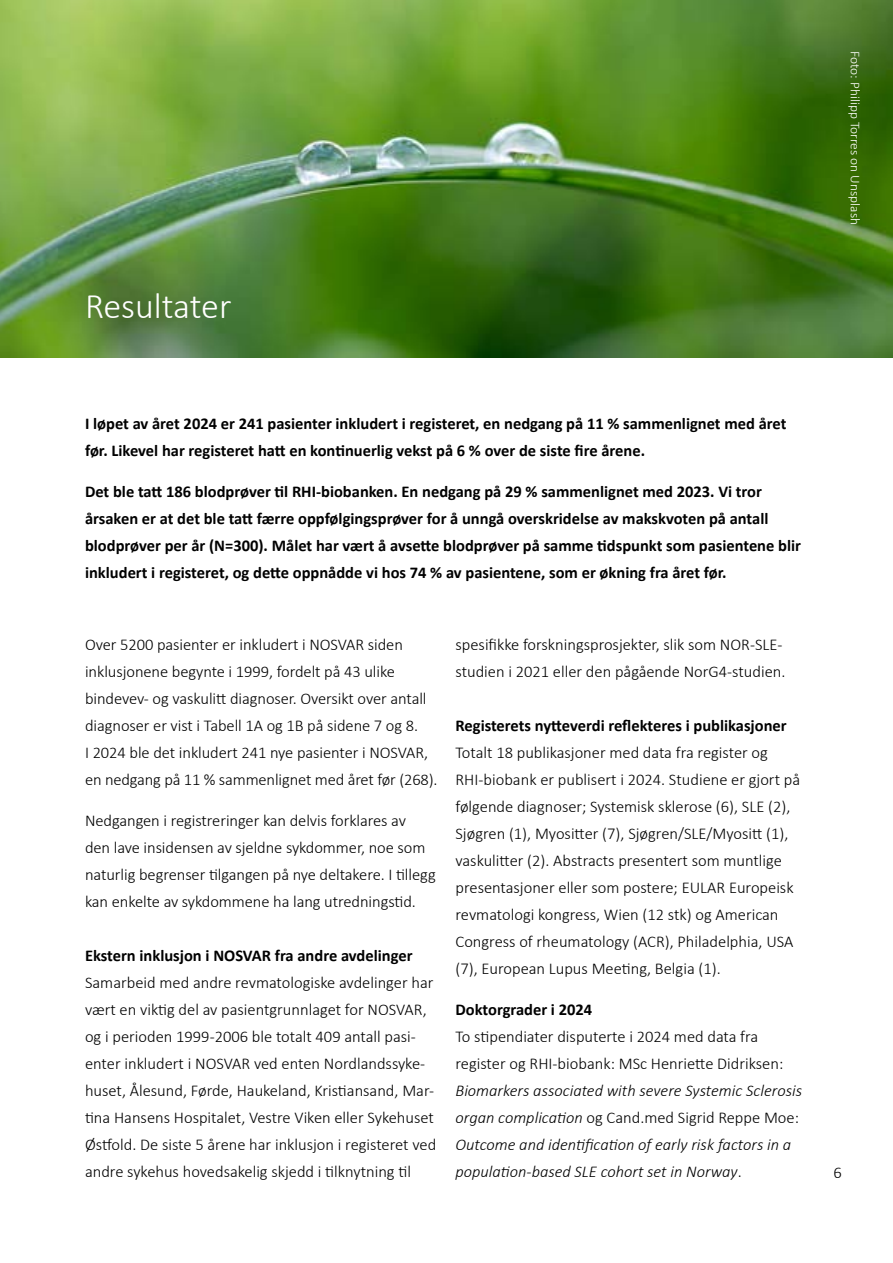
<style>
.page{position:relative;width:893px;height:1263px;background:#fff}
.page>*{position:absolute;margin:0;border:0;box-sizing:border-box;transform-origin:0 0}
.t1{font:300 36px "Calibri";color:#fff}
.t2{font:300 16.5px/27px "Calibri";color:#000}
.t3{font:700 16.5px/27px "Calibri";color:#000}
.t4{font:italic 300 16.5px/27px "Calibri";color:#000}
.t5{font:300 13.5px "Calibri";color:#fff}
.s1{font-style:normal}
</style>
<div class="page">
<img style="left:0;top:0;width:893px;height:357px">
<h1 class="t1" style="left:85px;top:284px;width:148px">Resultater</h1>
<p class="t5" style="left:864px;top:51px;width:175px;rotate:90deg">Foto: Philipp Torres on Unsplash</p>
<p class="t3" style="left:85px;top:410px;width:703px">I løpet av året 2024 er 241 pasienter inkludert i registeret, en nedgang på 11 % sammenlignet med året før. Likevel har registeret hatt en kontinuerlig vekst på 6 % over de siste fire årene.</p>
<p class="t3" style="left:85px;top:477px;width:717px">Det ble tatt 186 blodprøver til RHI-biobanken. En nedgang på 29 % sammenlignet med 2023. Vi tror årsaken er at det ble tatt færre oppfølgingsprøver for å unngå overskridelse av makskvoten på antall blodprøver per år (N=300). Målet har vært å avsette blodprøver på samme tidspunkt som pasientene blir inkludert i registeret, og dette oppnådde vi hos 74 % av pasientene, som er økning fra året før.</p>
<p class="t2" style="left:85px;top:631px;width:354px">Over 5200 pasienter er inkludert i NOSVAR siden inklusjonene begynte i 1999, fordelt på 43 ulike bindevev- og vaskulitt diagnoser. Oversikt over antall diagnoser er vist i Tabell 1A og 1B på sidene 7 og 8.<br>I 2024 ble det inkludert 241 nye pasienter i NOSVAR, en nedgang på 11 % sammenlignet med året før (268).</p>
<p class="t2" style="left:85px;top:807px;width:352px">Nedgangen i registreringer kan delvis forklares av<br>den lave insidensen av sjeldne sykdommer, noe som naturlig begrenser tilgangen på nye deltakere. I tillegg kan enkelte av sykdommene ha lang utredningstid.</p>
<p class="t3" style="left:85px;top:941px;width:329px">Ekstern inklusjon i NOSVAR fra andre avdelinger</p>
<p class="t2" style="left:85px;top:968px;width:353px">Samarbeid med andre revmatologiske avdelinger har vært en viktig del av pasientgrunnlaget for NOSVAR, og i perioden 1999-2006 ble totalt 409 antall pasi&shy;enter inkludert i NOSVAR ved enten Nordlandssyke&shy;huset, Ålesund, Førde, Haukeland, Kristiansand, Mar&shy;tina Hansens Hospitalet, Vestre Viken eller Sykehuset Østfold. De siste 5 årene har inklusjon i registeret ved andre sykehus hovedsakelig skjedd i tilknytning til</p>
<p class="t2" style="left:455px;top:631px;width:331px">spesifikke forskningsprosjekter, slik som NOR-SLE&shy;studien i 2021 eller den pågående NorG4-studien.</p>
<p class="t3" style="left:455px;top:712px;width:333px">Registerets nytteverdi reflekteres i publikasjoner</p>
<p class="t2" style="left:455px;top:739px;width:346px">Totalt 18 publikasjoner med data fra register og RHI-biobank er publisert i 2024. Studiene er gjort på følgende diagnoser; Systemisk sklerose (6), SLE (2), Sjøgren (1), Myositter (7), Sjøgren/SLE/Myositt (1), vaskulitter (2). Abstracts presentert som muntlige presentasjoner eller som postere; EULAR Europeisk revmatologi kongress, Wien (12 stk) og American Congress of rheumatology (ACR), Philadelphia, USA (7), European Lupus Meeting, Belgia (1).</p>
<p class="t3" style="left:455px;top:995px;width:138px">Doktorgrader i 2024</p>
<p class="t2" style="left:455px;top:1022px;width:329px">To stipendiater disputerte i 2024 med data fra register og RHI-biobank: MSc Henriette Didriksen:</p>
<p class="t4" style="left:455px;top:1076px;width:348px">Biomarkers associated with severe Systemic Sclerosis organ complication <span class="s1">og Cand.med Sigrid Reppe Moe:<br></span>Outcome and identification of early risk factors in a population-based SLE cohort set in Norway<span class="s1">.</span></p>
<p class="t2" style="left:834px;top:1158px;width:10px">6</p>
</div>
